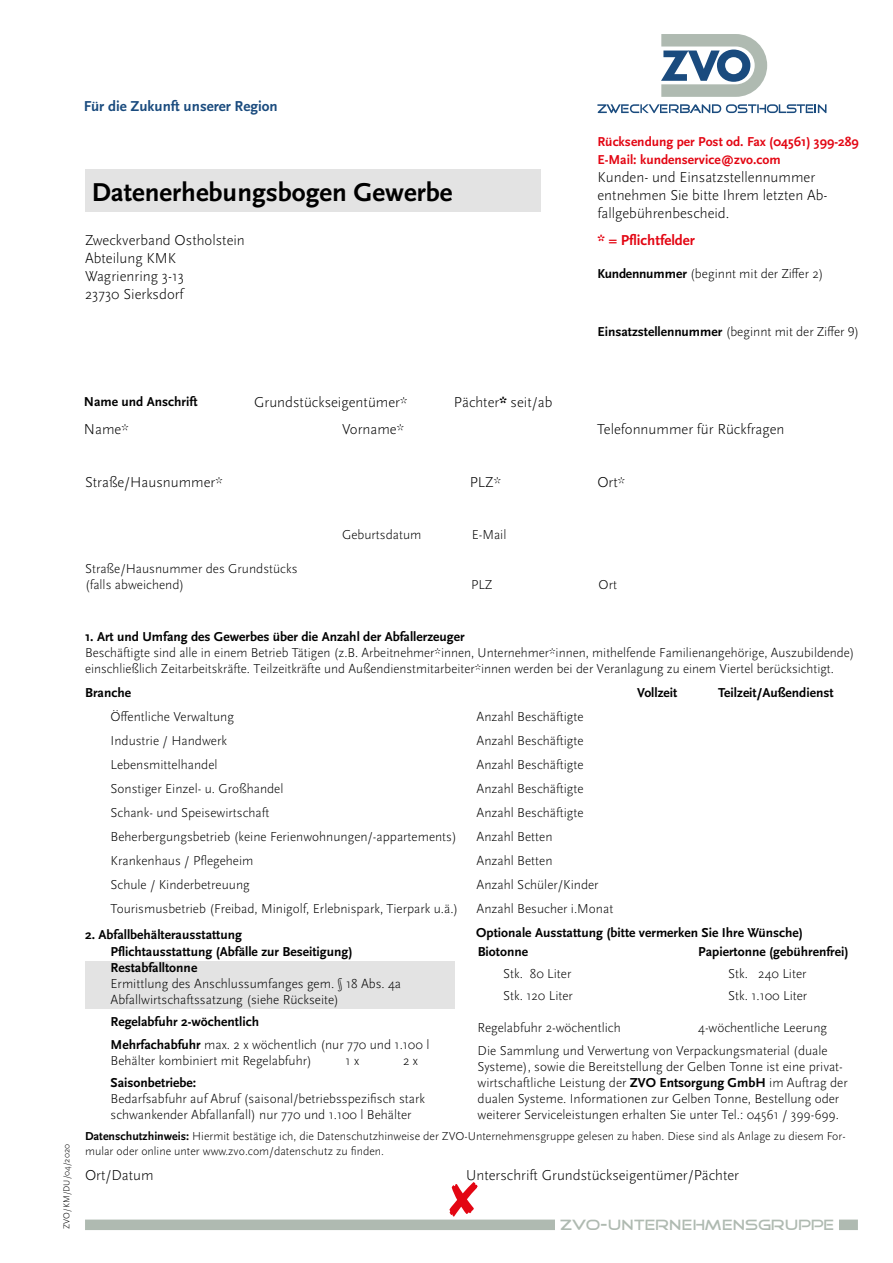
<style>
.page{position:relative;width:893px;height:1263px;background:#fff}
.page>*{position:absolute;margin:0;border:0;box-sizing:border-box;transform-origin:0 0}
.t1{font:700 27px "Scala Sans Pro";color:#000}
.t2{font:300 15px/18px "Scala Sans Pro";color:#000}
.t3{font:700 15px "Scala Sans Pro";color:#1a4b7e}
.t4{font:15px "Good Times";color:#afbab1}
.t5{font:700 15px "Scala Sans Pro";color:#e30613}
.t6{font:300 13.5px/16.2px "Scala Sans Pro";color:#000}
.t7{font:700 13.5px/16.2px "Scala Sans Pro";color:#000}
.t8{font:700 13.5px/18px "Scala Sans Pro";color:#e30613}
.t9{font:300 12px/14.4px "Scala Sans Pro";color:#000}
.t10{font:300 9px "Scala Sans Pro";color:#000}
.s1{font-weight:700}
.s2{font-weight:300}
</style>
<div class="page">
<div style="left:85px;top:961px;width:370px;height:48px;background:#e3e3e3"></div>
<svg style="left:597px;top:104px;width:229px;height:9px"></svg>
<svg style="left:661px;top:34px;width:106px;height:63px"></svg>
<div style="left:85px;top:169px;width:455px;height:43px;background:#e3e3e3"></div>
<div style="left:85px;top:1219px;width:773px;height:11px;background:#afbab1"></div>
<div style="left:555px;top:1212px;width:284px;height:24px;background:#fff"></div>
<svg style="left:449px;top:1182px;width:29px;height:34px"></svg>
<p class="t3" style="left:84px;top:96px;width:195px">Für die Zukunft unserer Region</p>
<h1 class="t1" style="left:92px;top:173px;width:362px">Datenerhebungsbogen Gewerbe</h1>
<p class="t2" style="left:85px;top:231px;width:161px">Zweckverband Ostholstein<br>Abteilung KMK<br>Wagrienring 3-13<br>23730 Sierksdorf</p>
<p class="t8" style="left:597px;top:132px;width:263px">Rücksendung per Post od. Fax (04561) 399-289<br>E-Mail: kundenservice@zvo.com</p>
<p class="t2" style="left:597px;top:168px;width:229px">Kunden- und Einsatzstellennummer entnehmen Sie bitte Ihrem letzten Ab-- fallgebührenbescheid.</p>
<p class="t5" style="left:597px;top:230px;width:99px">* = Pflichtfelder</p>
<p class="t6" style="left:597px;top:265px;width:227px"><span class="s1">Kundennummer</span> (beginnt mit der Ziffer 2)</p>
<p class="t6" style="left:597px;top:322px;width:263px"><span class="s1">Einsatzstellennummer</span> (beginnt mit der Ziffer 9)</p>
<p class="t7" style="left:84px;top:393px;width:115px">Name und Anschrift</p>
<p class="t2" style="left:254px;top:393px;width:155px">Grundstückseigentümer*</p>
<p class="t2" style="left:454px;top:393px;width:100px">Pächter<span class="s1">*</span> seit/ab</p>
<p class="t2" style="left:84px;top:419px;width:46px">Name*</p>
<p class="t2" style="left:342px;top:419px;width:64px">Vorname*</p>
<p class="t2" style="left:597px;top:419px;width:189px">Telefonnummer für Rückfragen</p>
<p class="t2" style="left:85px;top:472px;width:139px">Straße/Hausnummer*</p>
<p class="t2" style="left:470px;top:472px;width:33px">PLZ*</p>
<p class="t2" style="left:597px;top:472px;width:29px">Ort*</p>
<p class="t6" style="left:85px;top:560px;width:214px">Straße/Hausnummer des Grundstücks (falls abweichend)</p>
<p class="t6" style="left:342px;top:526px;width:81px">Geburtsdatum</p>
<p class="t6" style="left:472px;top:526px;width:36px">E-Mail</p>
<p class="t6" style="left:471px;top:576px;width:23px">PLZ</p>
<p class="t6" style="left:599px;top:576px;width:20px">Ort</p>
<p class="t10" style="left:61px;top:1229px;width:86px;rotate:-90deg">ZVO/KM/DU/04/2020</p>
<p class="t7" style="left:85px;top:627px;width:381px">1. Art und Umfang des Gewerbes über die Anzahl der Abfallerzeuger</p>
<p class="t6" style="left:85px;top:644px;width:771px">Beschäftigte sind alle in einem Betrieb Tätigen (z.B. Arbeitnehmer*innen, Unternehmer*innen, mithelfende Familienangehörige, Auszubildende) einschließlich Zeitarbeitskräfte. Teilzeitkräfte und Außendienstmitarbeiter*innen werden bei der Veranlagung zu einem Viertel berücksichtigt.</p>
<p class="t7" style="left:85px;top:684px;width:47px">Branche</p>
<p class="t7" style="left:637px;top:684px;width:42px">Vollzeit</p>
<p class="t7" style="left:718px;top:684px;width:117px">Teilzeit/Außendienst</p>
<p class="t6" style="left:111px;top:708px;width:125px">Öffentliche Verwaltung</p>
<p class="t6" style="left:477px;top:708px;width:109px">Anzahl Beschäftigte</p>
<p class="t6" style="left:111px;top:732px;width:118px">Industrie / Handwerk</p>
<p class="t6" style="left:477px;top:732px;width:109px">Anzahl Beschäftigte</p>
<p class="t6" style="left:111px;top:756px;width:108px">Lebensmittelhandel</p>
<p class="t6" style="left:477px;top:756px;width:109px">Anzahl Beschäftigte</p>
<p class="t6" style="left:111px;top:780px;width:174px">Sonstiger Einzel- u. Großhandel</p>
<p class="t6" style="left:477px;top:780px;width:109px">Anzahl Beschäftigte</p>
<p class="t6" style="left:111px;top:804px;width:160px">Schank- und Speisewirtschaft</p>
<p class="t6" style="left:477px;top:804px;width:109px">Anzahl Beschäftigte</p>
<p class="t6" style="left:111px;top:828px;width:348px">Beherbergungsbetrieb (keine Ferienwohnungen/-appartements)</p>
<p class="t6" style="left:477px;top:828px;width:77px">Anzahl Betten</p>
<p class="t6" style="left:111px;top:852px;width:144px">Krankenhaus / Pflegeheim</p>
<p class="t6" style="left:477px;top:852px;width:77px">Anzahl Betten</p>
<p class="t6" style="left:111px;top:876px;width:141px">Schule / Kinderbetreuung</p>
<p class="t6" style="left:477px;top:876px;width:124px">Anzahl Schüler/Kinder</p>
<p class="t6" style="left:111px;top:900px;width:349px">Tourismusbetrieb (Freibad, Minigolf, Erlebnispark, Tierpark u.ä.)</p>
<p class="t6" style="left:477px;top:900px;width:138px">Anzahl Besucher i.Monat</p>
<p class="t7" style="left:111px;top:926px;width:243px;text-indent:-26px">2. Abfallbehälterausstattung<br>Pflichtausstattung (Abfälle zur Beseitigung)<br>Restabfalltonne</p>
<p class="t6" style="left:111px;top:975px;width:292px">Ermittlung des Anschlussumfanges gem. § 18 Abs. 4a<br>Abfallwirtschaftssatzung (siehe Rückseite)</p>
<p class="t7" style="left:111px;top:1010px;width:320px;line-height:22.2px">Regelabfuhr 2-wöchentlich<br>Mehrfachabfuhr <span class="s2">max. 2 x wöchentlich (nur 770 und 1.100 l</span></p>
<p class="t6" style="left:111px;top:1052px;width:203px">Behälter kombiniert mit Regelabfuhr)</p>
<p class="t6" style="left:346px;top:1052px;width:15px">1 x</p>
<p class="t6" style="left:403px;top:1052px;width:17px">2 x</p>
<p class="t7" style="left:111px;top:1074px;width:87px">Saisonbetriebe:</p>
<p class="t6" style="left:111px;top:1090px;width:316px">Bedarfsabfuhr auf Abruf (saisonal/betriebsspezifisch stark schwankender Abfallanfall) nur 770 und 1.100 l Behälter</p>
<p class="t7" style="left:476px;top:924px;width:328px">Optionale Ausstattung (bitte vermerken Sie Ihre Wünsche)</p>
<p class="t7" style="left:478px;top:942px;width:52px">Biotonne</p>
<p class="t7" style="left:698px;top:942px;width:152px">Papiertonne (gebührenfrei)</p>
<p class="t6" style="left:503px;top:965px;width:70px">Stk. 80 Liter</p>
<p class="t6" style="left:728px;top:965px;width:80px">Stk. 240 Liter</p>
<p class="t6" style="left:503px;top:987px;width:71px">Stk. 120 Liter</p>
<p class="t6" style="left:728px;top:987px;width:81px">Stk. 1.100 Liter</p>
<p class="t6" style="left:478px;top:1019px;width:145px">Regelabfuhr 2-wöchentlich</p>
<p class="t6" style="left:478px;top:1016px;width:351px;line-height:22.2px;text-align:right">4-wöchentliche Leerung<br>Die Sammlung und Verwertung von Verpackungsmaterial (duale</p>
<p class="t6" style="left:478px;top:1058px;width:372px">Systeme), sowie die Bereitstellung der Gelben Tonne ist eine privat&shy;wirtschaftliche Leistung der <span class="s1">ZVO Entsorgung GmbH</span> im Auftrag der dualen Systeme. Informationen zur Gelben Tonne, Bestellung oder weiterer Serviceleistungen erhalten Sie unter Tel.: 04561 / 399-699.</p>
<p class="t9" style="left:85px;top:1129px;width:762px"><span class="s1">Datenschutzhinweis:</span> Hiermit bestätige ich, die Datenschutzhinweise der ZVO-Unternehmensgruppe gelesen zu haben. Diese sind als Anlage zu diesem For&shy;mular oder online unter www.zvo.com/datenschutz zu finden.</p>
<p class="t2" style="left:85px;top:1166px;width:70px">Ort/Datum</p>
<p class="t2" style="left:466px;top:1166px;width:275px">Unterschrift Grundstückseigentümer/Pächter</p>
<p class="t4" style="left:560px;top:1218px;width:276px">ZVO-UNTERNEHMENSGRUPPE</p>
</div>
